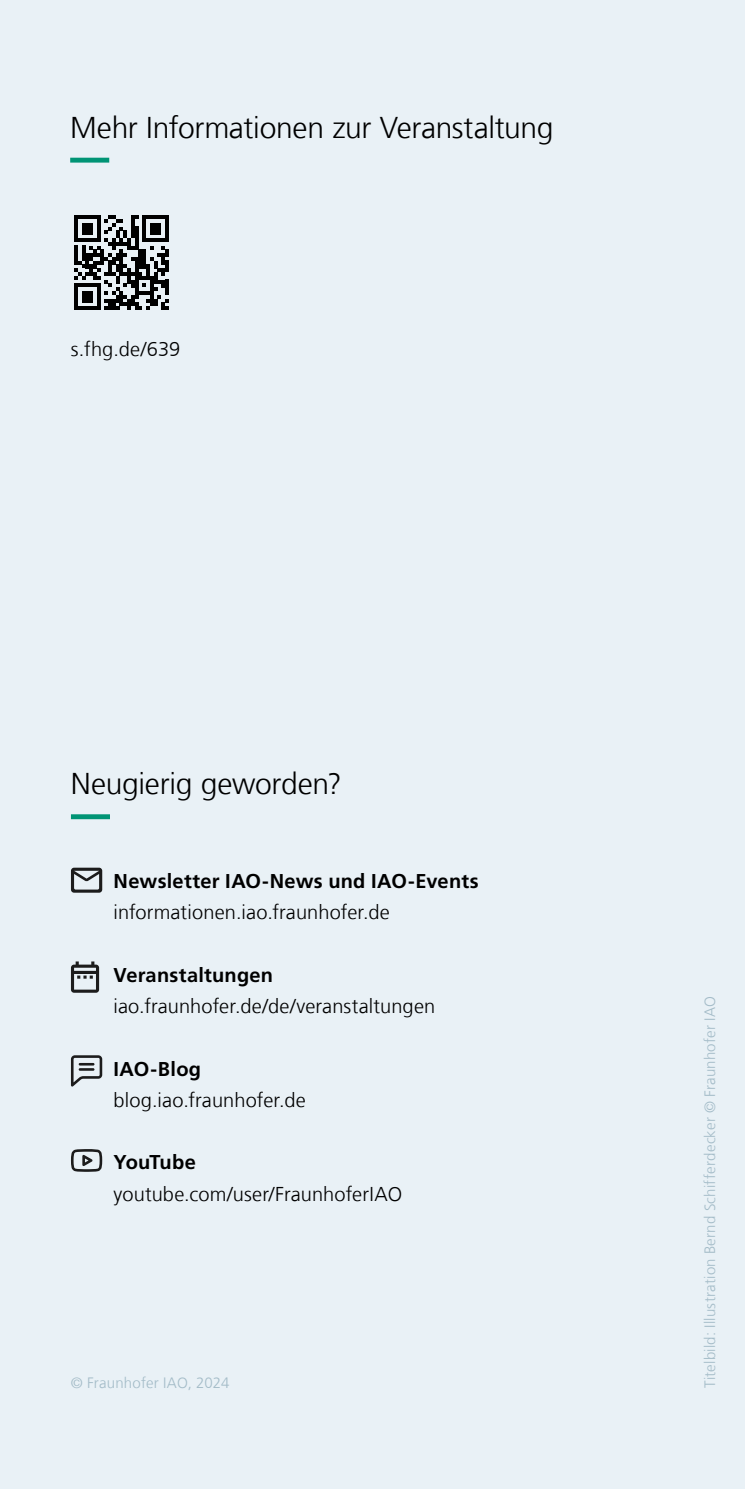
<style>
.page{position:relative;width:745px;height:1489px;background:#fff}
.page>*{position:absolute;margin:0;border:0;box-sizing:border-box;transform-origin:0 0}
.t1{font:300 30px "Frutiger LT Com";letter-spacing:-.01em;color:#000}
.t2{font:300 20px "Frutiger LT Com";letter-spacing:.005em;color:#000}
.t3{font:700 20px "Frutiger LT Com";letter-spacing:.01em;color:#000}
.t4{font:700 20px "Frutiger LT Com";letter-spacing:-.02em;color:#000}
.t5{font:300 15px "Frutiger LT Com";letter-spacing:.015em;color:#a4bcc8}
</style>
<div class="page">
<div style="left:0;top:0;width:744px;height:1488px;background:#e9f1f6"></div>
<svg style="left:70px;top:158px;width:40px;height:5px"></svg>
<svg style="left:71px;top:814px;width:39px;height:5px"></svg>
<svg style="left:71px;top:867px;width:31px;height:25px"></svg>
<svg style="left:71px;top:961px;width:28px;height:31px"></svg>
<svg style="left:71px;top:1055px;width:31px;height:31px"></svg>
<svg style="left:71px;top:1149px;width:31px;height:22px"></svg>
<svg style="left:74px;top:215px;width:95px;height:95px"></svg>
<h1 class="t1" style="left:70px;top:110px;width:484px">Mehr Informationen zur Veranstaltung</h1>
<p class="t2" style="left:71px;top:338px;width:111px">s.fhg.de/639</p>
<h1 class="t1" style="left:71px;top:766px;width:272px">Neugierig geworden?</h1>
<p class="t3" style="left:113px;top:869px;width:366px">Newsletter IAO-News und IAO-Events</p>
<p class="t2" style="left:113px;top:900px;width:278px">informationen.iao.fraunhofer.de</p>
<p class="t3" style="left:113px;top:963px;width:161px">Veranstaltungen</p>
<p class="t2" style="left:113px;top:994px;width:323px">iao.fraunhofer.de/de/veranstaltungen</p>
<p class="t3" style="left:113px;top:1056px;width:89px">IAO-Blog</p>
<p class="t2" style="left:113px;top:1088px;width:194px">blog.iao.fraunhofer.de</p>
<p class="t4" style="left:113px;top:1150px;width:84px">YouTube</p>
<p class="t2" style="left:113px;top:1181px;width:290px">youtube.com/user/FraunhoferIAO</p>
<p class="t5" style="left:71px;top:1374px;width:160px">© Fraunhofer IAO, 2024</p>
<p class="t5" style="left:700px;top:1388px;width:393px;rotate:-90deg">Titelbild: Illustration Bernd Schifferdecker © Fraunhofer IAO</p>
</div>
